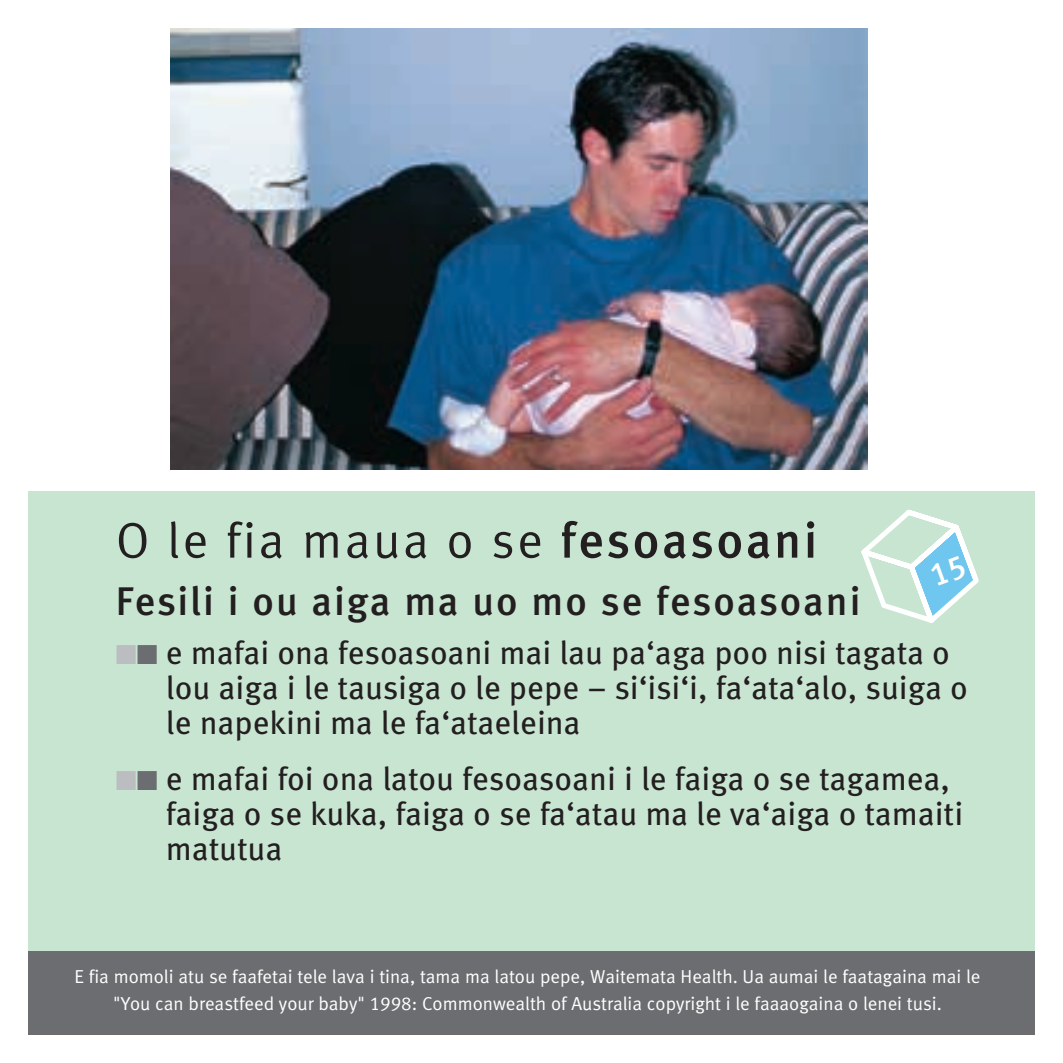
<style>
.page{position:relative;width:1063px;height:1063px;background:#fff}
.page>*{position:absolute;margin:0;border:0;box-sizing:border-box;transform-origin:0 0}
.t1{font:50px "Meta Normal LFNZ";letter-spacing:.05em;color:#231f20}
.t2{font:40px "Meta Medium LF";letter-spacing:.045em;color:#231f20}
.t3{font:32.5px/35px "Meta Pro";color:#231f20}
.t4{font:18.75px/27.5px "Meta Normal LFNZ";color:#fff;text-align:center}
.s1{font-family:"Meta Medium LFNZ"}
.s2{color:#bcbdc0}
.s3{color:#6c6d70}
</style>
<div class="page">
<div style="left:28px;top:491px;width:1007px;height:544px;background:#c8e5d1"></div>
<div style="left:28px;top:951px;width:1007px;height:84px;background:#6c6d70"></div>
<img style="left:170px;top:28px;width:698px;height:441px">
<svg style="left:861px;top:509px;width:118px;height:114px"></svg>
<h1 class="t1" style="left:116px;top:511px;width:703px">O le fia maua o se <span class="s1">fesoasoani</span></h1>
<p class="t2" style="left:116px;top:578px;width:746px">Fesili i ou aiga ma uo mo se fesoasoani</p>
<p class="t3" style="left:166px;top:633px;width:803px;text-indent:-50px"><span class="s2">■</span><span class="s3">■</span> e mafai ona fesoasoani mai lau pa‘aga poo nisi tagata o lou aiga i le tausiga o le pepe – si‘isi‘i, fa‘ata‘alo, suiga o le napekini ma le fa‘ataeleina</p>
<p class="t3" style="left:166px;top:759px;width:799px;text-indent:-50px"><span class="s2">■</span><span class="s3">■</span> e mafai foi ona latou fesoasoani i le faiga o se tagamea, faiga o se kuka, faiga o se fa‘atau ma le va‘aiga o tamaiti matutua</p>
<p class="t4" style="left:75px;top:962px;width:908px">E fia momoli atu se faafetai tele lava i tina, tama ma latou pepe, Waitemata Health. Ua aumai le faatagaina mai le "You can breastfeed your baby" 1998: Commonwealth of Australia copyright i le faaaogaina o lenei tusi.</p>
</div>
